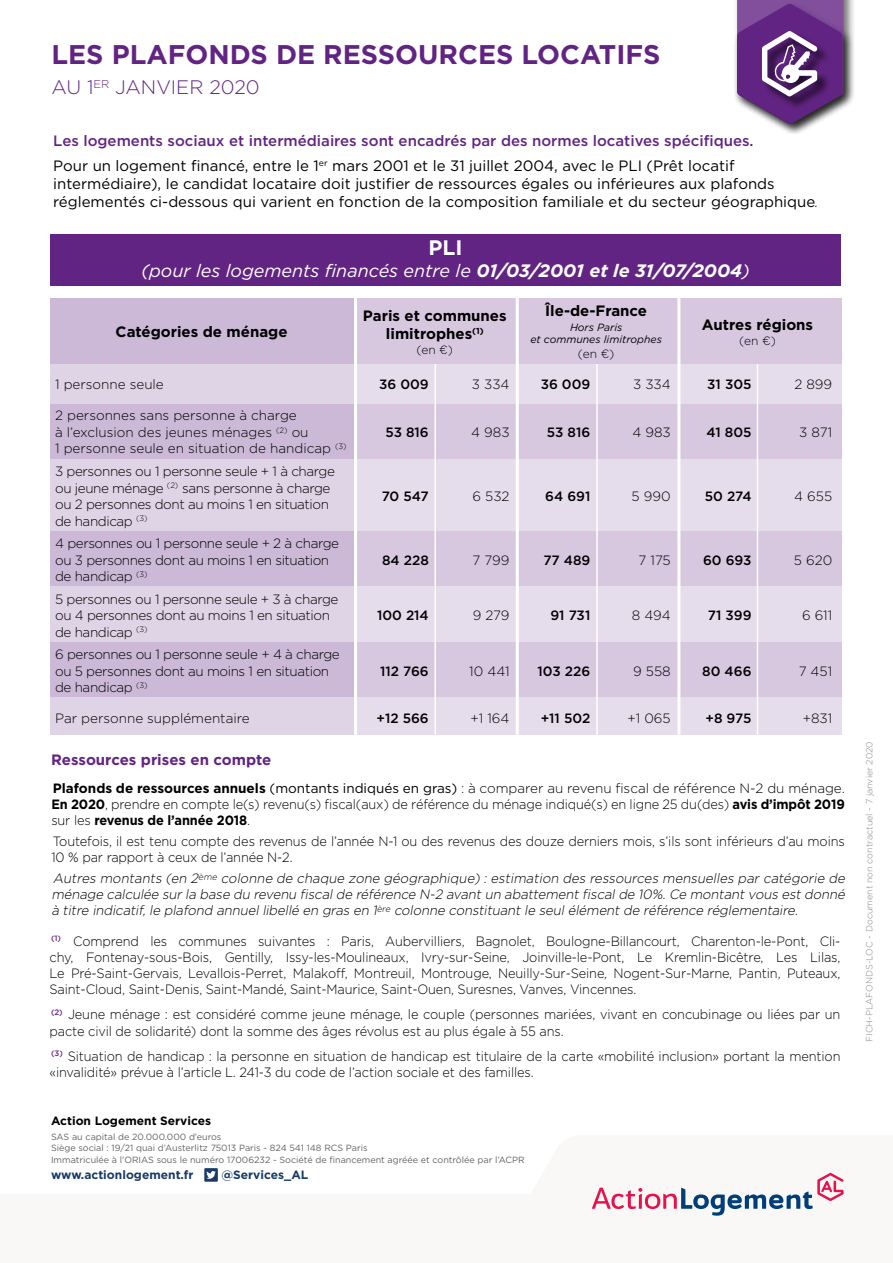
<style>
.page{position:relative;width:893px;height:1263px;background:#fff}
.page>*{position:absolute;margin:0;border:0;box-sizing:border-box;transform-origin:0 0}
.t1{font:700 27px "Gotham";color:#622483}
.t2{font:700 21px "Gotham";color:#fff}
.t3{font:300 19.5px "Gotham";color:#622483}
.t4{font:italic 18px "Gotham";color:#fff}
.t5{font:15px/18px "Gotham";color:#000}
.t6{font:500 15px/25.2px "Gotham";color:#622483}
.t7{font:700 15px/18px "Gotham";color:#000;text-align:center}
.t8{font:700 15px "Gotham";color:#622483}
.t9{font:300 13.5px/16.2px "Gotham";letter-spacing:-.01em;color:#000;scale:.95 1}
.t10{font:300 13.5px/16.5px "Gotham";letter-spacing:-.01em;color:#000}
.t11{font:300 13.5px/16.4px "Gotham";letter-spacing:-.03em;color:#000}
.t12{font:italic 300 13.5px/16.2px "Gotham";color:#000;text-align:justify}
.t13{font:500 13.5px "Gotham";color:#000}
.t14{font:700 12px "Gotham";color:#183b68}
.t15{font:700 12px "Gotham";color:#000}
.t16{font:300 12px "Gotham";color:#000}
.t17{font:italic 10.5px/12.6px "Gotham";color:#000;text-align:center}
.t18{font:9px/10.8px "Gotham";color:#646363}
.t19{font:300 9px "Gotham";color:#878787}
.s1{font-weight:400;color:#000}
.s2{font-weight:300;font-style:italic}
.s3{font-weight:700}
.s4{font-weight:400}
</style>
<div class="page">
<div style="left:733px;top:0;width:123px;height:136px;background:#000;opacity:.7"></div>
<svg style="left:737px;top:0;width:106px;height:124px;background:#7c5193"></svg>
<svg style="left:592px;top:1173px;width:252px;height:43px"></svg>
<div style="left:204px;top:1168px;width:14px;height:14px;background:#183b68"></div>
<svg style="left:206px;top:1171px;width:10px;height:8px"></svg>
<div style="left:50px;top:234px;width:791px;height:52px;background:#622483"></div>
<div style="left:50px;top:298px;width:792px;height:437px;background:#d7c8e0"></div>
<div style="left:50px;top:298px;width:305px;height:437px;background:#cbb9d7"></div>
<div style="left:50px;top:459px;width:792px;height:72px;background:#e6ddec"></div>
<div style="left:50px;top:364px;width:792px;height:40px;background:#e6ddec"></div>
<div style="left:50px;top:586px;width:792px;height:55px;background:#e6ddec"></div>
<div style="left:50px;top:697px;width:791px;height:38px;background:#e6ddec"></div>
<hr style="left:354px;top:298px;width:3px;height:437px;background:#fff">
<hr style="left:516px;top:298px;width:3px;height:437px;background:#fff">
<hr style="left:677px;top:298px;width:3px;height:437px;background:#fff">
<hr style="left:596px;top:364px;width:2px;height:371px;background:#fff">
<hr style="left:434px;top:364px;width:2px;height:371px;background:#fff">
<hr style="left:757px;top:364px;width:1px;height:371px;background:#fff">
<h1 class="t1" style="left:52px;top:36px;width:610px">LES PLAFONDS DE RESSOURCES LOCATIFS</h1>
<h3 class="t3" style="left:52px;top:75px;width:210px">AU 1<sup>ER</sup> JANVIER 2020</h3>
<p class="t6" style="left:53px;top:128px;width:702px">Les logements sociaux et intermédiaires sont encadrés par des normes locatives spécifiques.<br><span class="s1">Pour un logement financé, entre le 1</span><sup>er</sup> <span class="s1">mars 2001 et le 31 juillet 2004, avec le PLI (Prêt locatif</span></p>
<p class="t5" style="left:53px;top:175px;width:767px">intermédiaire), le candidat locataire doit justifier de ressources égales ou inférieures aux plafonds réglementés ci-dessous qui varient en fonction de la composition familiale et du secteur géographique<span class="s2">.</span></p>
<h2 class="t2" style="left:429px;top:234px;width:36px">PLI</h2>
<h3 class="t4" style="left:141px;top:259px;width:610px">(pour les logements financés entre le <span class="s3">01/03/2001 et le 31/07/2004</span>)</h3>
<p class="t7" style="left:116px;top:323px;width:173px">Catégories de ménage</p>
<p class="t7" style="left:363px;top:306px;width:145px">Paris et communes limitrophes<sup>(1)</sup></p>
<p class="t16" style="left:417px;top:342px;width:38px">(en €)</p>
<p class="t7" style="left:545px;top:301px;width:103px">Île-de-France</p>
<p class="t17" style="left:530px;top:321px;width:133px">Hors Paris<br>et communes limitrophes</p>
<p class="t16" style="left:578px;top:347px;width:38px">(en €)</p>
<p class="t7" style="left:702px;top:315px;width:113px">Autres régions</p>
<p class="t16" style="left:739px;top:333px;width:38px">(en €)</p>
<p class="t10" style="left:55px;top:376px;width:110px">1 personne seule</p>
<p class="t13" style="left:379px;top:376px;width:51px">36 009</p>
<p class="t10" style="left:472px;top:376px;width:39px">3 334</p>
<p class="t13" style="left:541px;top:376px;width:51px">36 009</p>
<p class="t10" style="left:633px;top:376px;width:39px">3 334</p>
<p class="t13" style="left:707px;top:376px;width:46px">31 305</p>
<p class="t10" style="left:794px;top:376px;width:39px">2 899</p>
<p class="t10" style="left:55px;top:407px;width:293px">2 personnes sans personne à charge<br>à l’exclusion des jeunes ménages <sup>(2)</sup> ou<br>1 personne seule en situation de handicap <sup>(3)</sup></p>
<p class="t13" style="left:385px;top:423px;width:45px">53 816</p>
<p class="t10" style="left:471px;top:424px;width:40px">4 983</p>
<p class="t13" style="left:547px;top:423px;width:45px">53 816</p>
<p class="t10" style="left:632px;top:424px;width:40px">4 983</p>
<p class="t13" style="left:706px;top:423px;width:47px">41 805</p>
<p class="t10" style="left:799px;top:424px;width:35px">3 871</p>
<p class="t11" style="left:55px;top:463px;width:281px">3 personnes ou 1 personne seule + 1 à charge ou jeune ménage <sup>(2)</sup> sans personne à charge ou 2 personnes dont au moins 1 en situation de handicap <sup>(3)</sup></p>
<p class="t11" style="left:55px;top:535px;width:285px">4 personnes ou 1 personne seule + 2 à charge ou 3 personnes dont au moins 1 en situation de handicap <sup>(3)</sup></p>
<p class="t11" style="left:55px;top:590px;width:285px">5 personnes ou 1 personne seule + 3 à charge ou 4 personnes dont au moins 1 en situation de handicap <sup>(3)</sup></p>
<p class="t11" style="left:55px;top:646px;width:286px">6 personnes ou 1 personne seule + 4 à charge ou 5 personnes dont au moins 1 en situation de handicap <sup>(3)</sup></p>
<p class="t13" style="left:382px;top:487px;width:49px">70 547</p>
<p class="t10" style="left:473px;top:487px;width:39px">6 532</p>
<p class="t13" style="left:545px;top:487px;width:47px">64 691</p>
<p class="t10" style="left:632px;top:487px;width:41px">5 990</p>
<p class="t13" style="left:705px;top:487px;width:48px">50 274</p>
<p class="t10" style="left:794px;top:487px;width:40px">4 655</p>
<p class="t13" style="left:382px;top:551px;width:48px">84 228</p>
<p class="t10" style="left:473px;top:551px;width:39px">7 799</p>
<p class="t13" style="left:543px;top:551px;width:48px">77 489</p>
<p class="t10" style="left:638px;top:551px;width:34px">7 175</p>
<p class="t13" style="left:703px;top:551px;width:50px">60 693</p>
<p class="t10" style="left:794px;top:551px;width:40px">5 620</p>
<p class="t13" style="left:377px;top:606px;width:53px">100 214</p>
<p class="t10" style="left:473px;top:607px;width:38px">9 279</p>
<p class="t13" style="left:550px;top:606px;width:41px">91 731</p>
<p class="t10" style="left:632px;top:607px;width:41px">8 494</p>
<p class="t13" style="left:708px;top:606px;width:45px">71 399</p>
<p class="t10" style="left:802px;top:607px;width:32px">6 611</p>
<p class="t13" style="left:380px;top:662px;width:50px">112 766</p>
<p class="t10" style="left:469px;top:662px;width:42px">10 441</p>
<p class="t13" style="left:538px;top:662px;width:54px">103 226</p>
<p class="t10" style="left:633px;top:662px;width:39px">9 558</p>
<p class="t13" style="left:702px;top:662px;width:51px">80 466</p>
<p class="t10" style="left:799px;top:662px;width:35px">7 451</p>
<p class="t10" style="left:55px;top:710px;width:196px">Par personne supplémentaire</p>
<p class="t13" style="left:376px;top:709px;width:54px">+12 566</p>
<p class="t10" style="left:470px;top:710px;width:41px">+1 164</p>
<p class="t13" style="left:541px;top:709px;width:51px">+11 502</p>
<p class="t10" style="left:627px;top:710px;width:45px">+1 065</p>
<p class="t13" style="left:705px;top:709px;width:48px">+8 975</p>
<p class="t10" style="left:803px;top:710px;width:31px">+831</p>
<p class="t8" style="left:51px;top:749px;width:222px">Ressources prises en compte</p>
<p class="t10" style="left:51px;top:780px;width:795px;text-align:justify"><span class="s3">Plafonds de ressources annuels</span> <span class="s4">(montants indiqués en gras)</span> : à comparer au revenu fiscal de référence N-2 du ménage.<br><span class="s3">En 2020</span>, prendre en compte le(s) revenu(s) fiscal(aux) de référence du ménage indiqué(s) en ligne 25 du(des) <span class="s3">avis d’impôt 2019 </span>sur les <span class="s3">revenus de l’année 2018</span>.</p>
<p class="t9" style="left:51px;top:833px;width:837px">Toutefois, il est tenu compte des revenus de l’année N-1 ou des revenus des douze derniers mois, s’ils sont inférieurs d’au moins<br>10 % par rapport à ceux de l’année N-2.</p>
<p class="t12" style="left:51px;top:869px;width:798px">Autres montants (en 2<sup>ème</sup> colonne de chaque zone géographique) : estimation des ressources mensuelles par catégorie de ménage calculée surla base du revenu fiscalde référence N-2 avantun abattementfiscalde 10%.Ce montantvous estdonné à titre indicatif, le plafond annuel libellé en gras en 1<sup>ère</sup> colonne constituant le seul élément de référence réglementaire.</p>
<p class="t9" style="left:50px;top:932px;width:834px;text-align:justify"><sup>(1)</sup> Comprend les communes suivantes : Paris, Aubervilliers, Bagnolet, Boulogne-Billancourt, Charenton-le-Pont, Cli&shy;chy, Fontenay-sous-Bois, Gentilly, Issy-les-Moulineaux, Ivry-sur-Seine, Joinville-le-Pont, Le Kremlin-Bicêtre, Les Lilas, Le Pré-Saint-Gervais, Levallois-Perret, Malakoff, Montreuil, Montrouge, Neuilly-Sur-Seine, Nogent-Sur-Marne, Pantin, Puteaux, Saint-Cloud, Saint-Denis, Saint-Mandé, Saint-Maurice, Saint-Ouen, Suresnes, Vanves, Vincennes.</p>
<p class="t9" style="left:50px;top:1006px;width:834px"><sup>(2)</sup> Jeune ménage : est considéré comme jeune ménage, le couple (personnes mariées, vivant en concubinage ou liées par un pacte civil de solidarité) dont la somme des âges révolus est au plus égale à 55 ans.</p>
<p class="t9" style="left:50px;top:1047px;width:834px"><sup>(3)</sup> Situation de handicap : la personne en situation de handicap est titulaire de la carte «mobilité inclusion» portant la mention «invalidité» prévue à l’article L. 241-3 du code de l’action sociale et des familles.</p>
<p class="t15" style="left:51px;top:1113px;width:162px">Action Logement Services</p>
<p class="t18" style="left:51px;top:1131px;width:318px">SAS au capital de 20.000.000 d’euros<br>Siège social : 19/21 quai d’Austerlitz 75013 Paris - 824 541 148 RCS Paris</p>
<p class="t18" style="left:51px;top:1154px;width:475px">Immatriculée à l’ORIAS sous le numéro 17006232 - Société de financement agréée et contrôlée par l’ACPR</p>
<p class="t14" style="left:51px;top:1167px;width:144px">www.actionlogement.fr</p>
<p class="t14" style="left:221px;top:1167px;width:88px">@Services_AL</p>
<p class="t19" style="left:864px;top:1042px;width:302px;rotate:-90deg">FICH-PLAFONDS-LOC - Document non contractuel - 7 janvier 2020</p>
</div>
